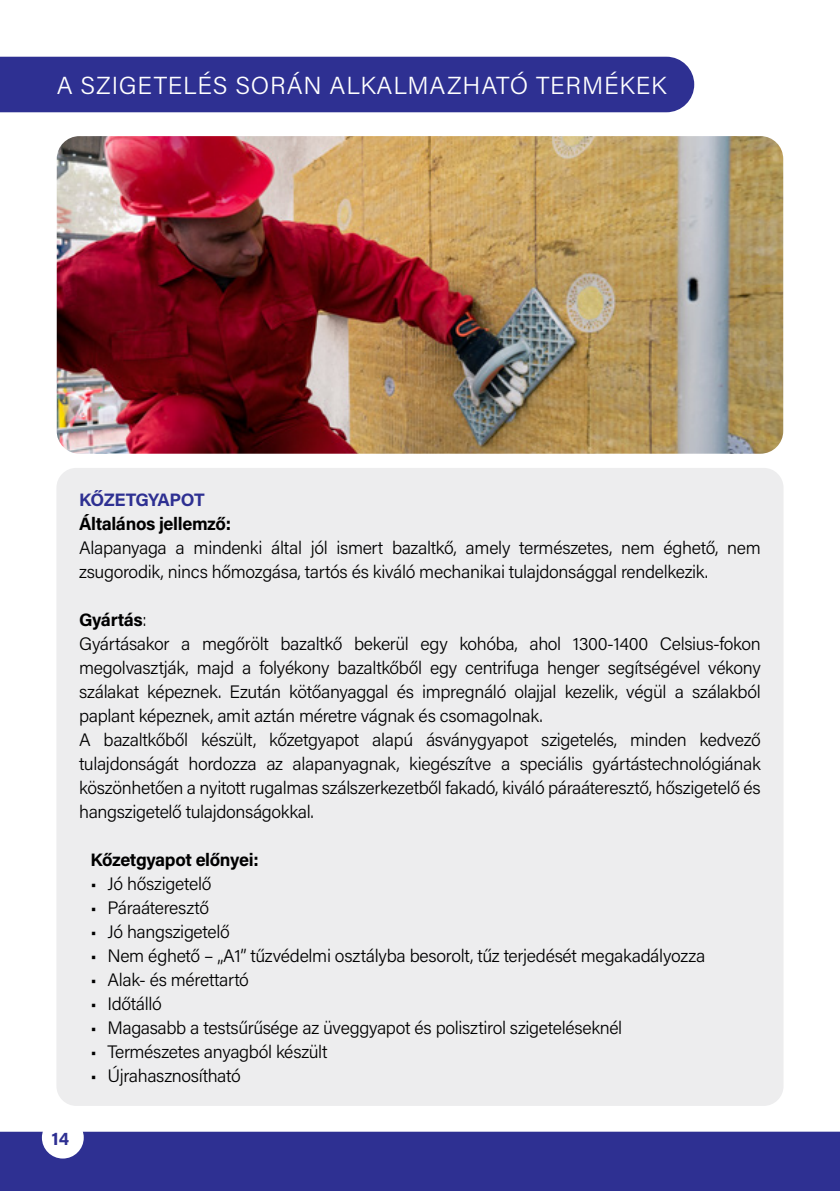
<style>
.page{position:relative;width:840px;height:1191px;background:#fff}
.page>*{position:absolute;margin:0;border:0;box-sizing:border-box;transform-origin:0 0}
.t1{font:300 24.6px "Acumin Pro";letter-spacing:.03em;color:#fff}
.t2{font:700 18.4px "Acumin Pro";color:#2e3092}
.t3{font:300 18px/24px "Acumin Pro";letter-spacing:-.02em;color:#000}
.t4{font:700 18px "Acumin Pro";letter-spacing:-.02em;color:#000}
.t5{font:700 18px "Acumin Pro";letter-spacing:-.035em;color:#2e3092}
.s1{font-weight:700}
</style>
<div class="page">
<div style="left:0;top:1131px;width:839px;height:60px;background:#2e3092"></div>
<div style="left:42px;top:1116px;width:42px;height:42px;background:#fff;border-radius:50%"></div>
<div style="left:0;top:57px;width:693px;height:55px;background:#2e3092"></div>
<div style="left:56px;top:468px;width:727px;height:638px;background:#ededee;border-radius:20px"></div>
<img style="left:57px;top:136px;width:725px;height:318px">
<h1 class="t1" style="left:57px;top:68px;width:611px">A SZIGETELÉS SORÁN ALKALMAZHATÓ TERMÉKEK</h1>
<p class="t5" style="left:79px;top:487px;width:127px">KŐZETGYAPOT</p>
<p class="t4" style="left:79px;top:511px;width:153px">Általános jellemző:</p>
<p class="t3" style="left:79px;top:535px;width:682px">Alapanyaga a mindenki által jól ismert bazaltkő, amely természetes, nem éghető, nem zsugorodik, nincs hőmozgása, tartós és kiváló mechanikai tulajdonsággal rendelkezik.</p>
<p class="t3" style="left:79px;top:607px;width:682px"><span class="s1">Gyártás</span>:<br>Gyártásakor a megőrölt bazaltkő bekerül egy kohóba, ahol 1300-1400 Celsius-fokon megolvasztják, majd a folyékony bazaltkőből egy centrifuga henger segítségével vékony szálakat képeznek. Ezután kötőanyaggal és impregnáló olajjal kezelik, végül a szálakból paplant képeznek, amit aztán méretre vágnak és csomagolnak.<br>A bazaltkőből készült, kőzetgyapot alapú ásványgyapot szigetelés, minden kedvező tulajdonságát hordozza az alapanyagnak, kiegészítve a speciális gyártástechnológiának köszönhetően a nyitott rugalmas szálszerkezetből fakadó, kiváló páraáteresztő, hőszigetelő és hangszigetelő tulajdonságokkal.</p>
<p class="t4" style="left:90px;top:847px;width:170px">Kőzetgyapot előnyei:</p>
<p class="t3" style="left:90px;top:871px;width:122px">• Jó hőszigetelő</p>
<p class="t3" style="left:90px;top:895px;width:120px">• Páraáteresztő</p>
<p class="t3" style="left:90px;top:919px;width:141px">• Jó hangszigetelő</p>
<p class="t3" style="left:90px;top:943px;width:616px">• Nem éghető – „A1” tűzvédelmi osztályba besorolt, tűz terjedését megakadályozza</p>
<p class="t3" style="left:90px;top:967px;width:160px">• Alak- és mérettartó</p>
<p class="t3" style="left:90px;top:991px;width:73px">• Időtálló</p>
<p class="t3" style="left:90px;top:1015px;width:533px">• Magasabb a testsűrűsége az üveggyapot és polisztirol szigeteléseknél</p>
<p class="t3" style="left:90px;top:1039px;width:238px">• Természetes anyagból készült</p>
<p class="t3" style="left:90px;top:1063px;width:152px">• Újrahasznosítható</p>
<p class="t2" style="left:51px;top:1125px;width:19px">14</p>
</div>
